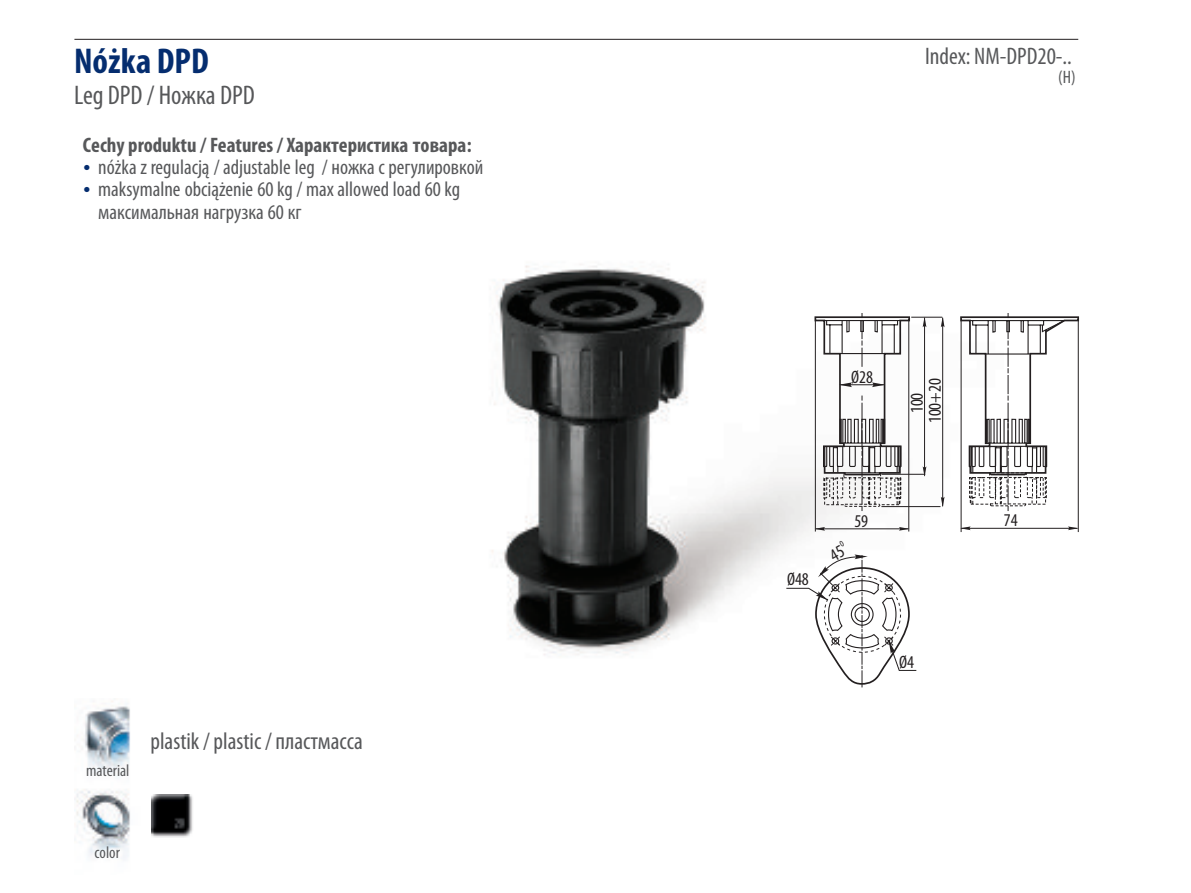
<style>
.page{position:relative;width:1191px;height:893px;background:#fff}
.page>*{position:absolute;margin:0;border:0;box-sizing:border-box;transform-origin:0 0}
.t1{font:700 condensed 36px "Myriad Pro";color:#052d6f}
.t2{font:condensed 27px "Myriad Pro";color:#57585a}
.t3{font:condensed 24px "Myriad Pro";color:#57585a}
.t4{font:condensed 21px/22.5px "Myriad Pro";color:#57585a}
.t5{font:700 condensed 21px "Myriad Pro";color:#57585a}
.t6{font:condensed 18px/18px "Myriad Pro";color:#231f20;text-align:center}
.t7{font:condensed 18px "Myriad Pro";color:#57585a}
.t8{font:condensed 16.8px "Myriad Pro";color:#57585a}
</style>
<div class="page">
<img style="left:491px;top:264px;width:513px;height:391px">
<hr style="left:911px;top:317px;width:31px;height:1px;background:#231f20">
<hr style="left:942px;top:318px;width:1px;height:188px;background:#231f20">
<svg style="left:940px;top:317px;width:4px;height:10px"></svg>
<svg style="left:940px;top:497px;width:4px;height:10px"></svg>
<hr style="left:924px;top:318px;width:1px;height:158px;background:#231f20">
<svg style="left:922px;top:317px;width:4px;height:10px"></svg>
<svg style="left:922px;top:466px;width:4px;height:11px"></svg>
<hr style="left:815px;top:528px;width:93px;height:1px;background:#231f20">
<svg style="left:899px;top:527px;width:9px;height:4px"></svg>
<svg style="left:814px;top:527px;width:11px;height:4px"></svg>
<hr style="left:961px;top:528px;width:116px;height:1px;background:#231f20">
<svg style="left:1068px;top:526px;width:9px;height:4px"></svg>
<svg style="left:961px;top:526px;width:9px;height:4px"></svg>
<hr style="left:960px;top:321px;width:1px;height:211px;background:#231f20">
<hr style="left:1077px;top:321px;width:1px;height:211px;background:#231f20">
<svg style="left:959px;top:313px;width:120px;height:198px"></svg>
<svg style="left:813px;top:313px;width:98px;height:198px"></svg>
<hr style="left:815px;top:321px;width:1px;height:210px;background:#231f20">
<hr style="left:908px;top:321px;width:1px;height:210px;background:#231f20">
<hr style="left:881px;top:474px;width:44px;height:1px;background:#231f20">
<hr style="left:881px;top:506px;width:59px;height:1px;background:#231f20">
<img style="left:151px;top:795px;width:42px;height:42px">
<img style="left:74px;top:701px;width:56px;height:158px">
<hr style="left:74px;top:39px;width:1004px;height:1px;background:#231f20">
<svg style="left:785px;top:540px;width:132px;height:147px"></svg>
<h1 class="t1" style="left:74px;top:46px;width:136px">Nóżka DPD</h1>
<p class="t2" style="left:74px;top:83px;width:182px">Leg DPD / Ножка DPD</p>
<p class="t5" style="left:83px;top:136px;width:390px">Cechy produktu / Features / Характеристика товара:</p>
<p class="t4" style="left:98px;top:157px;width:387px">nóżka z regulacją / adjustable leg / ножка с регулировкой maksymalne obciążenie 60 kg / max allowed load 60 kg максимальная нагрузка 60 кг</p>
<p class="t8" style="left:86px;top:763px;width:45px">material</p>
<p class="t3" style="left:150px;top:731px;width:214px">plastik / plastic / пластмасса</p>
<p class="t8" style="left:95px;top:845px;width:27px">color</p>
<p class="t3" style="left:925px;top:46px;width:148px">Index: NM-DPD20-..</p>
<p class="t7" style="left:1058px;top:70px;width:19px">(H)</p>
<p class="t6" style="left:787px;top:571px;width:23px">Ø48</p>
<p class="t6" style="left:851px;top:370px;width:23px">Ø28</p>
<p class="t6" style="left:909px;top:423px;width:47px;rotate:-90deg">100<br>100+20</p>
<p class="t6" style="left:854px;top:514px;width:15px">59</p>
<p class="t6" style="left:1003px;top:513px;width:15px">74</p>
<p class="t6" style="left:899px;top:655px;width:16px">Ø4</p>
</div>
